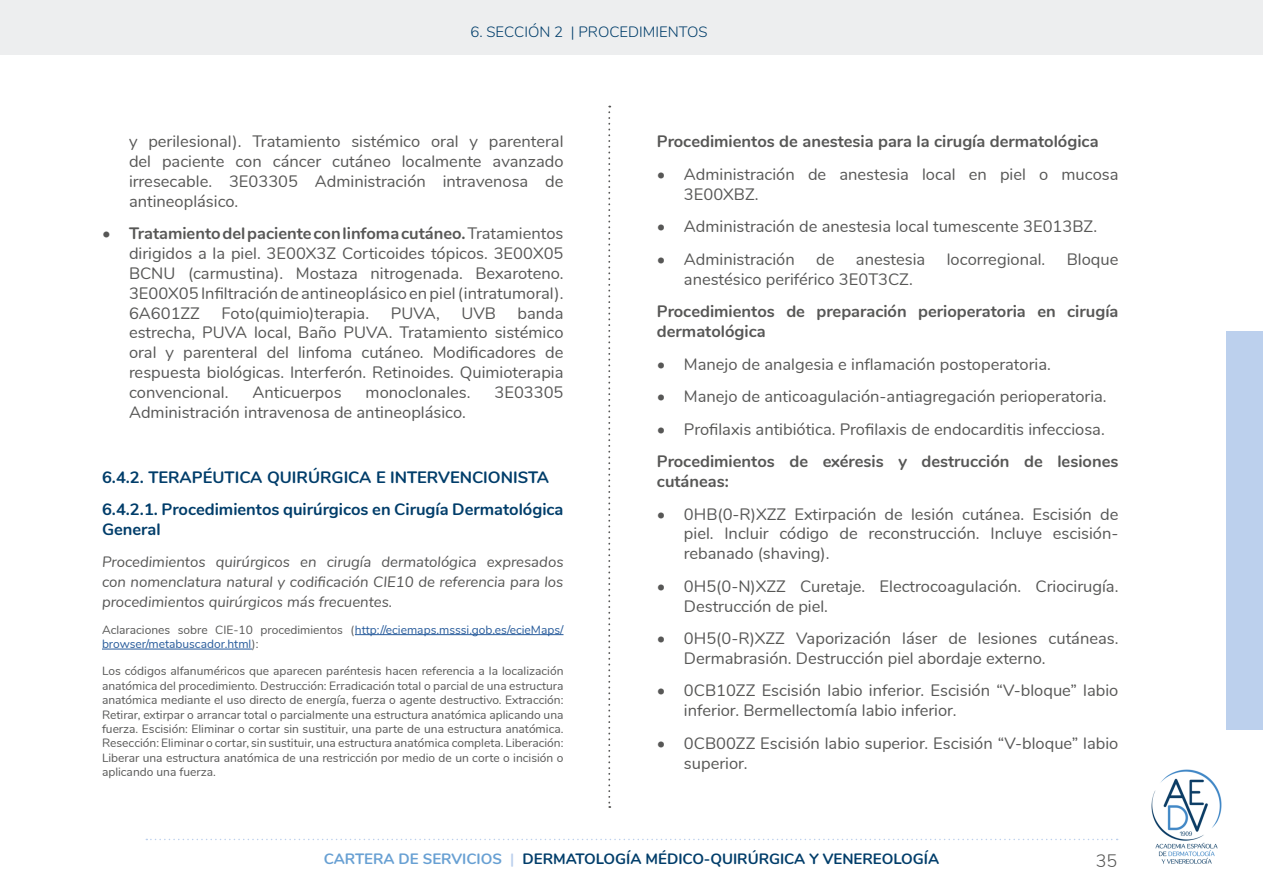
<style>
.page{position:relative;width:1263px;height:893px;background:#fff}
.page>*{position:absolute;margin:0;border:0;box-sizing:border-box;transform-origin:0 0}
.t1{font:300 18px "Nunito";color:#575756}
.t2{font:16.5px/19.8px "Nunito";color:#575756}
.t3{font:700 16.5px/19.8px "Nunito";color:#575756}
.t4{font:700 16.5px/32.5px "Nunito";color:#003d6a}
.t5{font:italic 15px/19.6px "Nunito";color:#575756;text-align:justify}
.t6{font:700 15px "Nunito";color:#003d6a}
.t7{font:300 15px "Nunito";color:#003d6a}
.t8{font:12px/14.4px "Nunito";color:#575756;text-align:justify}
.t9{font:12px/14.4px "Nunito";color:#275b9b}
.s1{font-weight:700}
.s2{color:#575756}
.s3{color:#68a0d3}
.s4{color:#bcd0ed}
</style>
<div class="page">
<div style="left:0;top:0;width:1263px;height:54px;background:#edeeef"></div>
<svg style="left:146px;top:839px;width:972px;height:1px"></svg>
<img style="left:1151px;top:769px;width:71px;height:95px">
<div style="left:1227px;top:332px;width:36px;height:398px;background:#bcd0ed"></div>
<svg style="left:608px;top:106px;width:2px;height:702px"></svg>
<hr style="left:355px;top:634px;width:208px;height:1px;background:#275b9b">
<hr style="left:102px;top:649px;width:150px;height:1px;background:#275b9b">
<p class="t7" style="left:470px;top:21px;width:239px">6. SECCIÓN 2 | PROCEDIMIENTOS</p>
<p class="t2" style="left:129px;top:131px;width:436px;text-align:justify">y perilesional). Tratamiento sistémico oral y parenteral del paciente con cáncer cutáneo localmente avanzado irresecable. 3E03305 Administración intravenosa de antineoplásico.</p>
<p class="t2" style="left:129px;top:223px;width:436px;text-align:justify;text-indent:-27px">• <span class="s1">Tratamiento del paciente con linfoma cutáneo.</span> Tratamientos dirigidos a la piel. 3E00X3Z Corticoides tópicos. 3E00X05<br>BCNU (carmustina). Mostaza nitrogenada. Bexaroteno.<br>3E00X05 Infiltración de antineoplásico en piel (intratumoral).<br>6A601ZZ</p>
<p class="t2" style="left:222px;top:302px;width:149px">Foto(quimio)terapia.</p>
<p class="t2" style="left:391px;top:302px;width:51px">PUVA,</p>
<p class="t2" style="left:461px;top:302px;width:36px">UVB</p>
<p class="t2" style="left:129px;top:302px;width:436px;text-align:justify;text-indent:388px">banda estrecha, PUVA local, Baño PUVA. Tratamiento sistémico oral y parenteral del linfoma cutáneo. Modificadores de respuesta biológicas. Interferón. Retinoides. Quimioterapia convencional.</p>
<p class="t2" style="left:252px;top:381px;width:91px">Anticuerpos</p>
<p class="t2" style="left:366px;top:381px;width:106px">monoclonales.</p>
<p class="t2" style="left:494px;top:381px;width:71px">3E03305</p>
<p class="t2" style="left:129px;top:401px;width:338px">Administración intravenosa de antineoplásico.</p>
<p class="t4" style="left:102px;top:460px;width:463px">6.4.2. TERAPÉUTICA QUIRÚRGICA E INTERVENCIONISTA<br>6.4.2.1. Procedimientos quirúrgicos en Cirugía Dermatológica</p>
<p class="t4" style="left:102px;top:512px;width:60px">General</p>
<p class="t5" style="left:102px;top:551px;width:463px">Procedimientos quirúrgicos en cirugía dermatológica expresados con nomenclatura natural y codificación CIE10 de referencia para los procedimientos quirúrgicos más frecuentes.</p>
<p class="t9" style="left:102px;top:622px;width:463px"><span class="s2">Aclaraciones sobre CIE-10 procedimientos (</span>http://eciemaps.msssi.gob.es/ecieMaps/ browser/metabuscador.html<span class="s2">):</span></p>
<p class="t8" style="left:102px;top:663px;width:463px">Los códigos alfanuméricos que aparecen paréntesis hacen referencia a la localización anatómica del procedimiento. Destrucción: Erradicación total o parcial de una estructura anatómica mediante el uso directo de energía, fuerza o agente destructivo. Extracción:<br>Retirar, extirpar o arrancar total o parcialmente una estructura anatómica aplicando una fuerza. Escisión: Eliminar o cortar sin sustituir, una parte de una estructura anatómica.<br>Resección: Eliminar o cortar, sin sustituir, una estructura anatómica completa. Liberación:<br>Liberar una estructura anatómica de una restricción por medio de un corte o incisión o aplicando una fuerza.</p>
<p class="t3" style="left:657px;top:131px;width:443px">Procedimientos de anestesia para la cirugía dermatológica</p>
<p class="t2" style="left:684px;top:163px;width:436px;text-indent:-27px">• Administración de anestesia local en piel o mucosa<br>3E00XBZ.</p>
<p class="t2" style="left:657px;top:216px;width:442px">• Administración de anestesia local tumescente 3E013BZ.</p>
<p class="t2" style="left:657px;top:248px;width:139px">• Administración</p>
<p class="t2" style="left:816px;top:248px;width:20px">de</p>
<p class="t2" style="left:856px;top:248px;width:71px">anestesia</p>
<p class="t2" style="left:947px;top:248px;width:100px">locorregional.</p>
<p class="t2" style="left:1067px;top:248px;width:53px">Bloque</p>
<p class="t2" style="left:684px;top:268px;width:230px">anestésico periférico 3E0T3CZ.</p>
<p class="t3" style="left:657px;top:301px;width:463px">Procedimientos de preparación perioperatoria en cirugía dermatológica</p>
<p class="t2" style="left:657px;top:353px;width:395px">• Manejo de analgesia e inflamación postoperatoria.</p>
<p class="t2" style="left:657px;top:386px;width:451px">• Manejo de anticoagulación-antiagregación perioperatoria.</p>
<p class="t2" style="left:657px;top:418px;width:449px">• Profilaxis antibiótica. Profilaxis de endocarditis infecciosa.</p>
<p class="t3" style="left:657px;top:451px;width:463px">Procedimientos de exéresis y destrucción de lesiones cutáneas:</p>
<p class="t2" style="left:684px;top:503px;width:436px;text-align:justify;text-indent:-27px">• 0HB(0-R)XZZ Extirpación de lesión cutánea. Escisión de piel. Incluir código de reconstrucción. Incluye escisión&shy;rebanado (shaving).</p>
<p class="t2" style="left:684px;top:575px;width:436px;text-indent:-27px">• 0H5(0-N)XZZ Curetaje. Electrocoagulación. Criocirugía.<br>Destrucción de piel.</p>
<p class="t2" style="left:684px;top:628px;width:436px;text-indent:-27px">• 0H5(0-R)XZZ Vaporización láser de lesiones cutáneas.<br>Dermabrasión. Destrucción piel abordaje externo.</p>
<p class="t2" style="left:684px;top:680px;width:436px;text-indent:-27px">• 0CB10ZZ Escisión labio inferior. Escisión “V-bloque” labio inferior. Bermellectomía labio inferior.</p>
<p class="t2" style="left:684px;top:732px;width:436px;text-indent:-27px">• 0CB00ZZ Escisión labio superior. Escisión “V-bloque” labio superior.</p>
<p class="t6" style="left:324px;top:847px;width:617px"><span class="s3">CARTERA DE SERVICIOS</span> <span class="s4">|</span> DERMATOLOGÍA MÉDICO-QUIRÚRGICA Y VENEREOLOGÍA</p>
<p class="t1" style="left:1096px;top:847px;width:23px">35</p>
</div>
